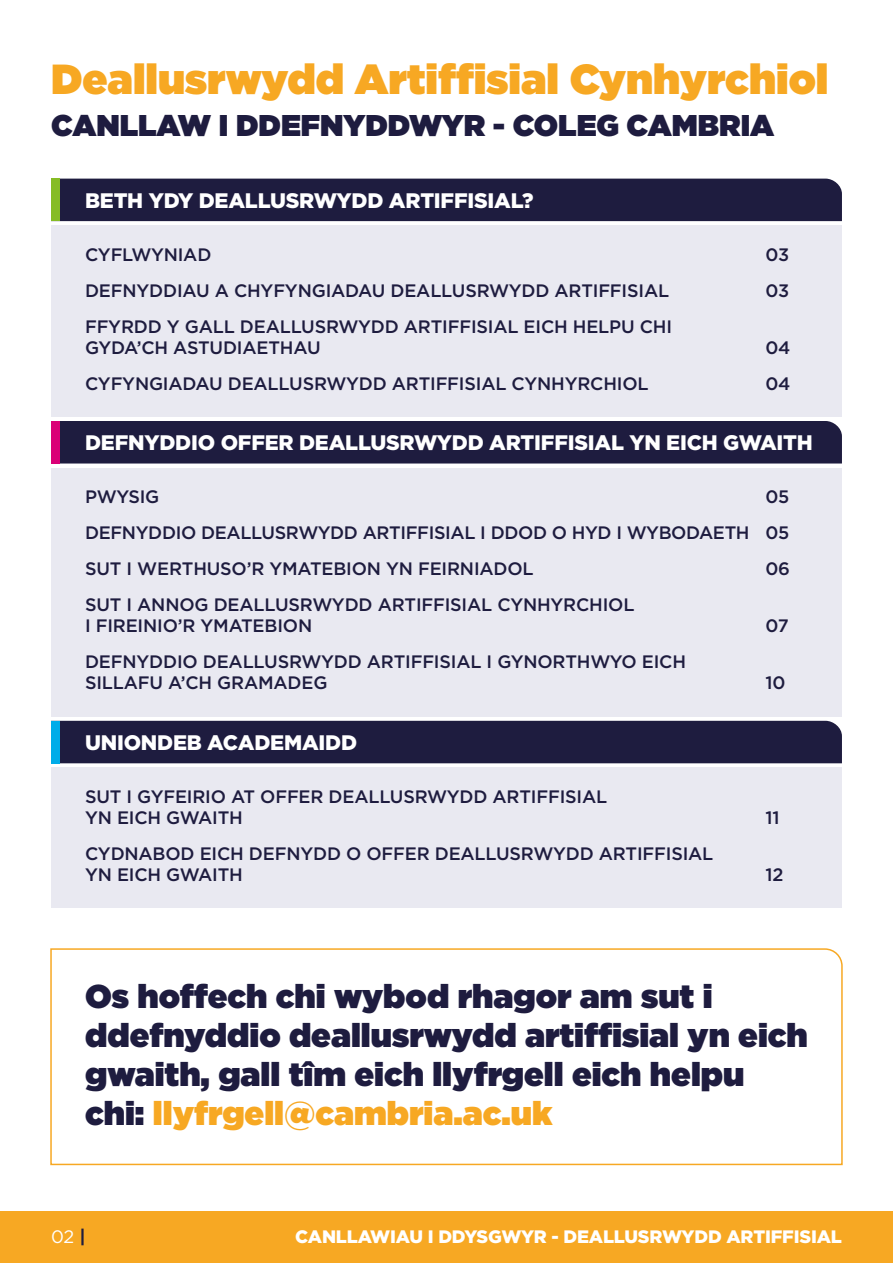
<style>
.page{position:relative;width:893px;height:1263px;background:#fff}
.page>*{position:absolute;margin:0;border:0;box-sizing:border-box;transform-origin:0 0}
.t1{font:900 42px "Gotham";color:#f7a823}
.t2{font:900 33px/39px "Gotham";color:#1e1c3f}
.t3{font:900 30px "Gotham";color:#1e1c3f}
.t4{font:900 21px "Gotham";letter-spacing:-.01em;color:#fff}
.t5{font:500 18px/21px "Gotham";letter-spacing:-.01em;color:#1e1c3f}
.t6{font:900 18px "Gotham";letter-spacing:-.01em;color:#fff}
.t7{font:18px "Gotham";color:#fff}
.s1{color:#f7a823}
.s2{font-weight:700;color:#1e1c3f}
</style>
<div class="page">
<div style="left:51px;top:225px;width:791px;height:192px;background:#e9e9f1"></div>
<div style="left:51px;top:468px;width:791px;height:248px;background:#e9e9f1"></div>
<div style="left:51px;top:767px;width:791px;height:141px;background:#e9e9f1"></div>
<svg style="left:50px;top:948px;width:793px;height:218px"></svg>
<div style="left:60px;top:179px;width:782px;height:42px;background:#1e1c3f"></div>
<div style="left:51px;top:179px;width:9px;height:42px;background:#86bc25"></div>
<div style="left:60px;top:421px;width:782px;height:42px;background:#1e1c3f"></div>
<div style="left:51px;top:421px;width:9px;height:42px;background:#da0077"></div>
<div style="left:60px;top:721px;width:782px;height:42px;background:#1e1c3f"></div>
<div style="left:51px;top:721px;width:9px;height:42px;background:#00ace9"></div>
<div style="left:0;top:1212px;width:893px;height:51px;background:#f7a823"></div>
<hr style="left:892px;top:0;width:1px;height:1208px;background:#1e1c3f">
<h1 class="t1" style="left:51px;top:49px;width:779px">Deallusrwydd Artiffisial Cynhyrchiol</h1>
<h3 class="t3" style="left:51px;top:104px;width:725px">CANLLAW I DDEFNYDDWYR - COLEG CAMBRIA</h3>
<p class="t4" style="left:85px;top:186px;width:450px">BETH YDY DEALLUSRWYDD ARTIFFISIAL?</p>
<p class="t5" style="left:85px;top:244px;width:128px">CYFLWYNIAD</p>
<p class="t5" style="left:765px;top:244px;width:25px">03</p>
<p class="t5" style="left:85px;top:280px;width:586px">DEFNYDDIAU A CHYFYNGIADAU DEALLUSRWYDD ARTIFFISIAL</p>
<p class="t5" style="left:765px;top:280px;width:25px">03</p>
<p class="t5" style="left:85px;top:316px;width:588px">FFYRDD Y GALL DEALLUSRWYDD ARTIFFISIAL EICH HELPU CHI<br>GYDA’CH ASTUDIAETHAU</p>
<p class="t5" style="left:765px;top:337px;width:27px">04</p>
<p class="t5" style="left:85px;top:373px;width:565px">CYFYNGIADAU DEALLUSRWYDD ARTIFFISIAL CYNHYRCHIOL</p>
<p class="t5" style="left:765px;top:373px;width:27px">04</p>
<p class="t4" style="left:85px;top:428px;width:729px">DEFNYDDIO OFFER DEALLUSRWYDD ARTIFFISIAL YN EICH GWAITH</p>
<p class="t5" style="left:85px;top:479px;width:706px;line-height:36px;text-align:justify;text-indent:680px">05<br>DEFNYDDIO DEALLUSRWYDD ARTIFFISIAL I DDOD O HYD I WYBODAETH 05<br>SUT I WERTHUSO’R YMATEBION YN FEIRNIADOL</p>
<p class="t5" style="left:85px;top:486px;width:76px">PWYSIG</p>
<p class="t5" style="left:765px;top:558px;width:26px">06</p>
<p class="t5" style="left:85px;top:594px;width:551px">SUT I ANNOG DEALLUSRWYDD ARTIFFISIAL CYNHYRCHIOL<br>I FIREINIO’R YMATEBION</p>
<p class="t5" style="left:85px;top:651px;width:602px">DEFNYDDIO DEALLUSRWYDD ARTIFFISIAL I GYNORTHWYO EICH<br>SILLAFU A’CH GRAMADEG</p>
<p class="t4" style="left:85px;top:728px;width:274px">UNIONDEB ACADEMAIDD</p>
<p class="t5" style="left:85px;top:786px;width:524px">SUT I GYFEIRIO AT OFFER DEALLUSRWYDD ARTIFFISIAL<br>YN EICH GWAITH</p>
<p class="t5" style="left:85px;top:843px;width:630px">CYDNABOD EICH DEFNYDD O OFFER DEALLUSRWYDD ARTIFFISIAL<br>YN EICH GWAITH</p>
<p class="t5" style="left:765px;top:615px;width:25px">07</p>
<p class="t5" style="left:765px;top:672px;width:21px">10</p>
<p class="t5" style="left:765px;top:807px;width:16px">11</p>
<p class="t5" style="left:765px;top:864px;width:19px">12</p>
<h2 class="t2" style="left:85px;top:976px;width:724px">Os hoffech chi wybod rhagor am sut i ddefnyddio deallusrwydd artiffisial yn eich gwaith, gall tîm eich llyfrgell eich helpu chi: <span class="s1">llyfrgell@cambria.ac.uk</span></h2>
<p class="t7" style="left:51px;top:1225px;width:36px">02 <span class="s2">|</span></p>
<p class="t6" style="left:295px;top:1224px;width:548px">CANLLAWIAU I DDYSGWYR - DEALLUSRWYDD ARTIFFISIAL</p>
</div>
